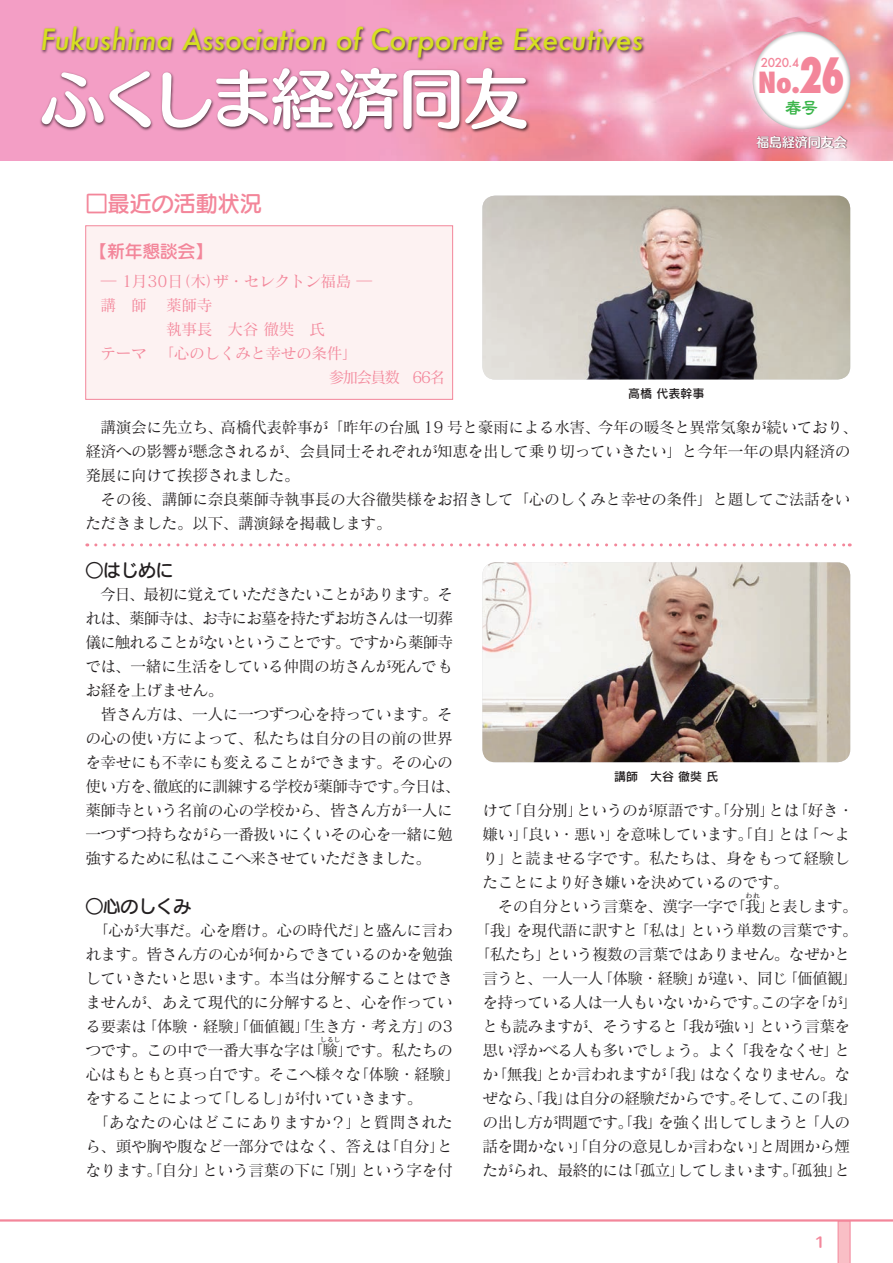
<style>
.page{position:relative;width:893px;height:1263px;background:#fff}
.page>*{position:absolute;margin:0;border:0;box-sizing:border-box;transform-origin:0 0}
.t1{font:64.5px "Humming Std B";letter-spacing:-.06em;color:#fff}
.t2{font:italic 500 28.5px "Futura";letter-spacing:-.005em;color:#d6df21}
.t3{font:800 condensed 28.35px "Futura";color:#f3869a}
.t4{font:22.5px "Seurat Pro DB";letter-spacing:-.02em;color:#f3869a}
.t5{font:18px "Seurat Pro DB";letter-spacing:-.025em;color:#231f20}
.t6{font:18px "Seurat Pro DB";letter-spacing:-.025em;color:#f3869a}
.t7{font:500 16.5px "Reisho 101 Std";color:#3ab54a}
.t8{font:15.75px/24px "Matisse Pro M";letter-spacing:-.03em;color:#231f20}
.t9{font:15.75px/24px "Matisse Pro M";letter-spacing:-.05em;color:#231f20;text-align:center}
.t10{font:15.75px "Matisse Pro M";letter-spacing:-.03em;color:#f3869a}
.t11{font:15.75px "Matisse Pro M";letter-spacing:-.115em;color:#f3869a}
.t12{font:13.5px "Humming Std B";color:#f3869a}
.t13{font:12.9px "Humming Std B";color:#fff}
.t14{font:12px "Rodin Pro DB";color:#231f20}
.t15{font:500 12px "Futura";color:#f3869a}
.t16{font:6.75px "Matisse Pro M";color:#231f20}
.s1{font-size:47.25px}
</style>
<div class="page">
<svg style="left:838px;top:1221px;width:12px;height:42px"></svg>
<hr style="left:0;top:1219px;width:893px;height:2px;background:#f3869a">
<img style="left:0;top:0;width:893px;height:160px">
<svg style="left:753px;top:32px;width:97px;height:97px"></svg>
<img style="left:38px;top:65px;width:496px;height:85px">
<img style="left:755px;top:134px;width:94px;height:19px">
<img style="left:38px;top:22px;width:611px;height:43px">
<div style="left:85px;top:225px;width:368px;height:175px;background:#fdf2f2;border:1px solid #f3869a"></div>
<svg style="left:96px;top:543px;width:754px;height:3px"></svg>
<img style="left:482px;top:562px;width:368px;height:200px">
<img style="left:482px;top:196px;width:368px;height:183px">
<h2 class="t2" style="left:41px;top:20px;width:604px">Fukushima Association of Corporate Executives</h2>
<h1 class="t1" style="left:41px;top:50px;width:489px">ふくしま経済同友</h1>
<h3 class="t4" style="left:85px;top:188px;width:178px">□最近の活動状況</h3>
<p class="t6" style="left:90px;top:239px;width:125px">【新年懇談会】</p>
<p class="t10" style="left:101px;top:271px;width:273px">― 1月30日（木）ザ・セレクトン福島 ―</p>
<p class="t10" style="left:100px;top:295px;width:114px">講　師 薬師寺</p>
<p class="t10" style="left:166px;top:319px;width:161px">執事長　大谷 徹奘　氏</p>
<p class="t10" style="left:100px;top:343px;width:259px">テーマ 「心のしくみと幸せの条件」</p>
<p class="t11" style="left:329px;top:367px;width:118px">参加会員数　66名</p>
<p class="t14" style="left:628px;top:386px;width:78px">高橋 代表幹事</p>
<h3 class="t3" style="left:758px;top:63px;width:88px">No.<span class="s1">26</span></h3>
<p class="t15" style="left:761px;top:54px;width:40px">2020.4</p>
<p class="t7" style="left:785px;top:95px;width:34px">春号</p>
<p class="t13" style="left:756px;top:132px;width:92px">福島経済同友会</p>
<p class="t8" style="left:85px;top:414px;width:775px">　講演会に先立ち、高橋代表幹事が「昨年の台風 19 号と豪雨による水害、今年の暖冬と異常気象が続いており、経済への影響が懸念されるが、会員同士それぞれが知恵を出して乗り切っていきたい」と今年一年の県内経済の発展に向けて挨拶されました。<br>　その後、講師に奈良薬師寺執事長の大谷徹奘様をお招きして「心のしくみと幸せの条件」と題してご法話をいただきました。以下、講演録を掲載します。</p>
<p class="t5" style="left:85px;top:558px;width:90px">○はじめに</p>
<p class="t8" style="left:85px;top:582px;width:377px">　今日、最初に覚えていただきたいことがあります。それは、薬師寺は、お寺にお墓を持たずお坊さんは一切葬儀に触れることがないということです。ですから薬師寺では、一緒に生活をしている仲間の坊さんが死んでもお経を上げません。<br>　皆さん方は、一人に一つずつ心を持っています。その心の使い方によって、私たちは自分の目の前の世界を幸せにも不幸にも変えることができます。その心の使い方を、徹底的に訓練する学校が薬師寺です。今日は、薬師寺という名前の心の学校から、皆さん方が一人に一つずつ持ちながら一番扱いにくいその心を一緒に勉強するために私はここへ来させていただきました。</p>
<p class="t5" style="left:85px;top:894px;width:107px">○心のしくみ</p>
<p class="t8" style="left:85px;top:918px;width:369px;text-align:justify">　「心が大事だ。心を磨け。心の時代だ」と盛んに言われます。皆さん方の心が何からできているのかを勉強していきたいと思います。本当は分解することはできませんが、あえて現代的に分解すると、心を作っている要素は「体験・経験」「価値観」「生き方・考え方」の3つです。この中で一番大事な字は「験」です。私たちの</p>
<p class="t16" style="left:320px;top:1035px;width:22px">しるし</p>
<p class="t8" style="left:85px;top:1062px;width:377px">心はもともと真っ白です。そこへ様々な「体験・経験」をすることによって「しるし」が付いていきます。<br>　「あなたの心はどこにありますか？」と質問されたら、頭や胸や腹など一部分ではなく、答えは「自分」となります。「自分」という言葉の下に「別」という字を付</p>
<p class="t14" style="left:614px;top:768px;width:106px">講師　大谷 徹奘 氏</p>
<p class="t8" style="left:482px;top:798px;width:377px">けて「自分別」というのが原語です。「分別」とは「好き・嫌い」「良い・悪い」を意味しています。「自」とは「～より」と読ませる字です。私たちは、身をもって経験したことにより好き嫌いを決めているのです。<br>　その自分という言葉を、漢字一字で「我」と表します。</p>
<p class="t16" style="left:745px;top:891px;width:16px">われ</p>
<p class="t9" style="left:475px;top:918px;width:385px">「我」を現代語に訳すと「私は」という単数の言葉です。「私たち」という複数の言葉ではありません。なぜかと言うと、一人一人「体験・経験」が違い、同じ「価値観」を持っている人は一人もいないからです。この字を「が」とも読みますが、そうすると「我が強い」という言葉を思い浮かべる人も多いでしょう。よく「我をなくせ」とか「無我」とか言われますが「我」はなくなりません。なぜなら、「我」は自分の経験だからです。そして、この「我」の出し方が問題です。「我」を強く出してしまうと「人の話を聞かない」「自分の意見しか言わない」と周囲から煙たがられ、最終的には「孤立」してしまいます。「孤独」と</p>
<p class="t12" style="left:815px;top:1232px;width:11px">1</p>
</div>
